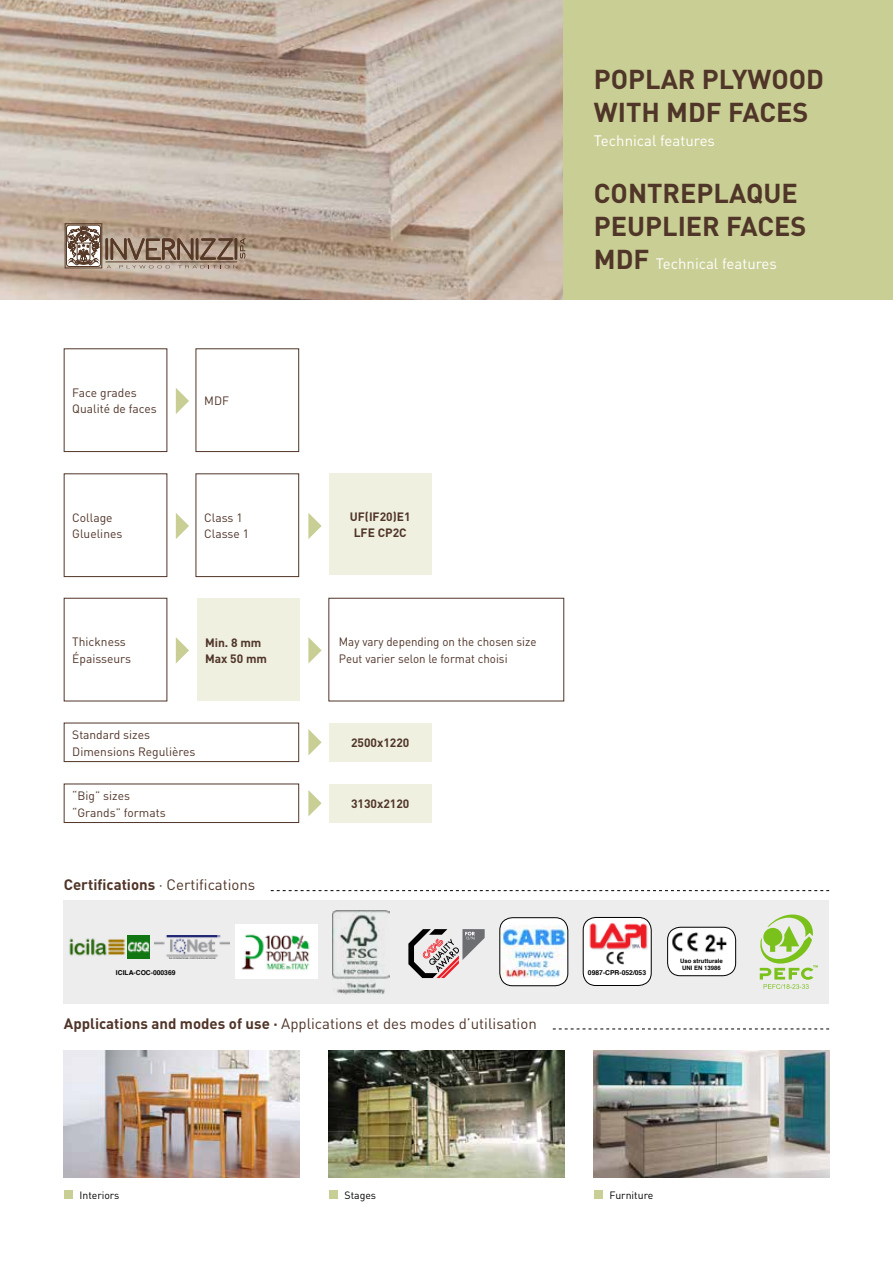
<style>
.page{position:relative;width:893px;height:1263px;background:#fff}
.page>*{position:absolute;margin:0;border:0;box-sizing:border-box;transform-origin:0 0}
.t1{font:700 27px/33px "DIN";color:#503529}
.t2{font:15px "DIN";color:#503529}
.t3{font:15px "DIN";color:#fff}
.t4{font:12px/16.5px "DIN";color:#503529}
.t5{font:12px/16.5px "DIN";color:#503529;scale:.96 1}
.t6{font:700 12px/16.5px "DIN";color:#503529;text-align:center}
.t7{font:10.5px "DIN";color:#000}
.t8{font:700 6.75px "Helvetica";color:#000}
.t9{font:700 6px/7.2px "Helvetica";color:#000;text-align:center}
.s1{font-weight:700}
.s2{font-weight:700;font-size:27px;color:#503529}
</style>
<div class="page">
<img style="left:0;top:0;width:564px;height:299px">
<div style="left:64px;top:723px;width:235px;height:39px;background:#fff;border:1px solid #503529"></div>
<div style="left:64px;top:784px;width:235px;height:39px;background:#fff;border:1px solid #503529"></div>
<div style="left:329px;top:723px;width:103px;height:39px;background:#eff0e0"></div>
<div style="left:329px;top:784px;width:103px;height:39px;background:#eff0e0"></div>
<div style="left:329px;top:473px;width:103px;height:102px;background:#eff0e0"></div>
<div style="left:196px;top:348px;width:103px;height:104px;background:#fff;border:1px solid #503529"></div>
<div style="left:196px;top:473px;width:103px;height:104px;background:#fff;border:1px solid #503529"></div>
<div style="left:197px;top:598px;width:102px;height:103px;background:#eff0e0"></div>
<div style="left:328px;top:598px;width:236px;height:103px;background:#fff;border:1px solid #503529"></div>
<div style="left:564px;top:0;width:329px;height:299px;background:#c9cf94"></div>
<svg style="left:553px;top:1029px;width:276px;height:1px"></svg>
<svg style="left:271px;top:890px;width:558px;height:1px"></svg>
<img style="left:64px;top:1050px;width:235px;height:128px">
<img style="left:329px;top:1050px;width:235px;height:128px">
<img style="left:594px;top:1050px;width:235px;height:128px">
<div style="left:64px;top:1191px;width:8px;height:8px;background:#c9cf94"></div>
<div style="left:329px;top:1191px;width:8px;height:8px;background:#c9cf94"></div>
<div style="left:594px;top:1191px;width:8px;height:8px;background:#c9cf94"></div>
<svg style="left:176px;top:513px;width:13px;height:26px"></svg>
<svg style="left:176px;top:388px;width:13px;height:26px"></svg>
<svg style="left:176px;top:637px;width:13px;height:27px"></svg>
<svg style="left:308px;top:513px;width:14px;height:26px"></svg>
<svg style="left:308px;top:729px;width:14px;height:26px"></svg>
<svg style="left:308px;top:790px;width:14px;height:26px"></svg>
<svg style="left:308px;top:637px;width:14px;height:27px"></svg>
<div style="left:64px;top:900px;width:765px;height:103px;background:#ededed"></div>
<img style="left:236px;top:924px;width:81px;height:55px">
<img style="left:333px;top:910px;width:57px;height:84px">
<svg style="left:759px;top:914px;width:59px;height:75px"></svg>
<div style="left:500px;top:918px;width:68px;height:68px;background:#fff;border-radius:13px"></div>
<img style="left:500px;top:925px;width:68px;height:53px">
<div style="left:500px;top:917px;width:68px;height:69px;border:1px solid #000;border-radius:13px"></div>
<svg style="left:408px;top:929px;width:77px;height:49px"></svg>
<div style="left:668px;top:927px;width:68px;height:49px;background:#fff;border-radius:13px"></div>
<img style="left:668px;top:930px;width:68px;height:23px">
<div style="left:667px;top:927px;width:69px;height:49px;border:1px solid #000;border-radius:13px"></div>
<div style="left:583px;top:917px;width:68px;height:68px;background:#fff;border-radius:13px"></div>
<img style="left:583px;top:920px;width:68px;height:30px">
<div style="left:583px;top:917px;width:68px;height:69px;border:1px solid #000;border-radius:13px"></div>
<img style="left:606px;top:951px;width:18px;height:14px">
<img style="left:69px;top:936px;width:81px;height:22px">
<img style="left:154px;top:936px;width:76px;height:22px">
<div style="left:66px;top:225px;width:35px;height:42px;border:1px solid #563926;border-radius:3px"></div>
<hr style="left:105px;top:262px;width:132px;height:1px;background:#563926">
<hr style="left:105px;top:238px;width:3px;height:22px;background:#563926">
<svg style="left:107px;top:238px;width:138px;height:30px;background:#9a8472"></svg>
<svg style="left:67px;top:226px;width:33px;height:39px"></svg>
<div style="left:65px;top:223px;width:37px;height:45px;border:1px solid #563926"></div>
<p class="t4" style="left:72px;top:384px;width:86px">Face grades<br>Qualité de faces</p>
<p class="t4" style="left:72px;top:509px;width:52px">Collage<br>Gluelines</p>
<p class="t4" style="left:204px;top:392px;width:26px">MDF</p>
<p class="t4" style="left:204px;top:509px;width:46px">Class 1<br>Classe 1</p>
<p class="t6" style="left:350px;top:508px;width:62px">UF(IF20)E1<br>LFE CP2C</p>
<p class="t4" style="left:72px;top:633px;width:60px">Thickness<br>Épaisseurs</p>
<p class="t5" style="left:339px;top:634px;width:207px">May vary depending on the chosen size<br>Peut varier selon le format choisi</p>
<p class="t6" style="left:205px;top:633px;width:64px;text-align:left">Min. 8 mm<br>Max 50 mm</p>
<p class="t4" style="left:72px;top:726px;width:125px">Standard sizes<br>Dimensions Regulières</p>
<p class="t4" style="left:72px;top:787px;width:95px">“Big” sizes “Grands” formats</p>
<p class="t2" style="left:64px;top:876px;width:193px"><span class="s1">Certifications</span> · Certifications</p>
<p class="t6" style="left:351px;top:734px;width:60px">2500x1220</p>
<p class="t6" style="left:351px;top:795px;width:60px">3130x2120</p>
<h1 class="t1" style="left:594px;top:62px;width:231px">POPLAR PLYWOOD<br>WITH MDF FACES</h1>
<p class="t3" style="left:594px;top:132px;width:123px">Technical features</p>
<h1 class="t1" style="left:594px;top:176px;width:214px">CONTREPLAQUE<br>PEUPLIER FACES</h1>
<p class="t3" style="left:594px;top:255px;width:185px"><span class="s2">MDF</span> Technical features</p>
<p class="t8" style="left:116px;top:967px;width:61px">ICILA-COC-000369</p>
<p class="t8" style="left:588px;top:967px;width:60px">0987-CPR-052/053</p>
<p class="t2" style="left:64px;top:1014px;width:475px"><span class="s1">Applications and modes of use ·</span> Applications et des modes d’utilisation</p>
<p class="t9" style="left:680px;top:957px;width:44px">Uso strutturale<br>UNI EN 13986</p>
<p class="t7" style="left:80px;top:1189px;width:41px">Interiors</p>
<p class="t7" style="left:345px;top:1189px;width:33px">Stages</p>
<p class="t7" style="left:610px;top:1189px;width:45px">Furniture</p>
</div>
